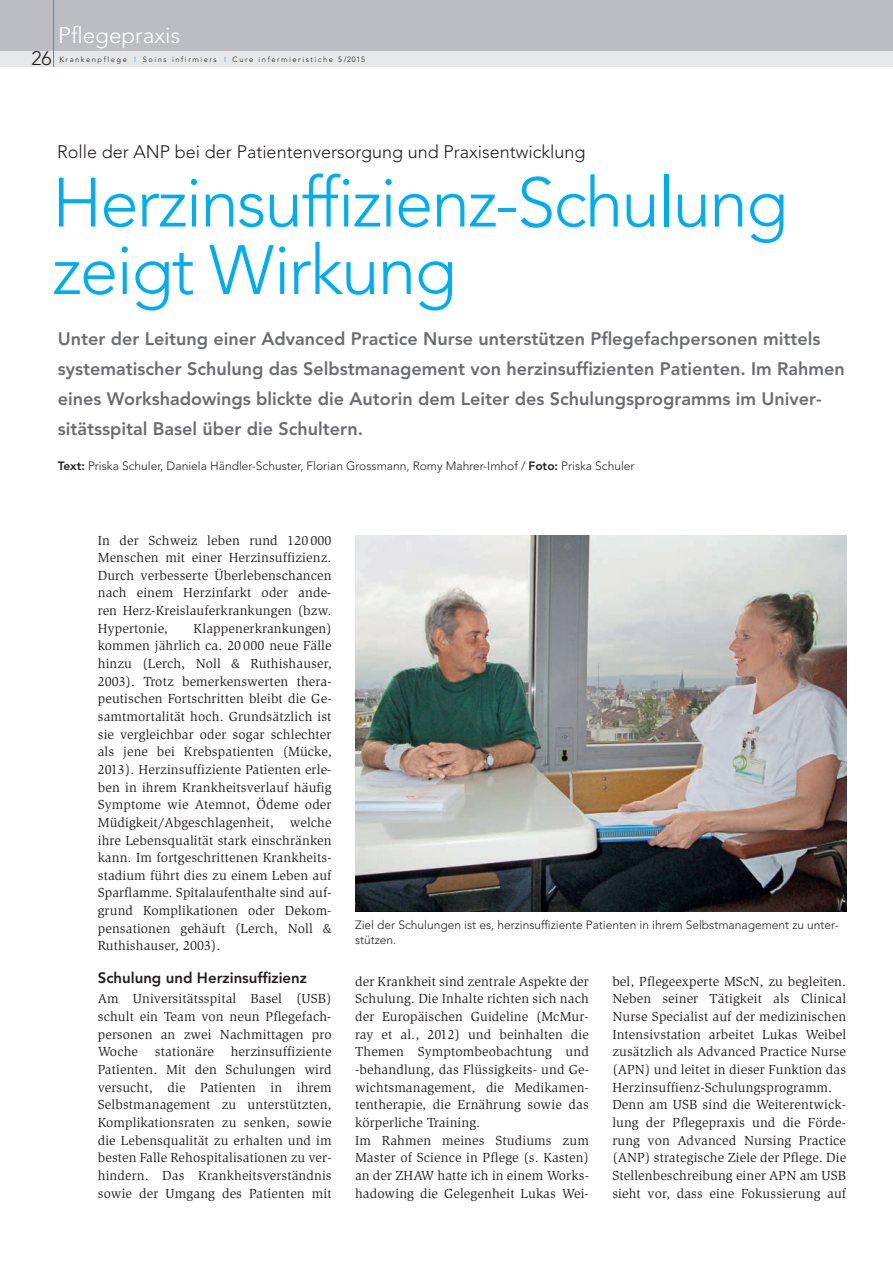
<style>
.page{position:relative;width:893px;height:1263px;background:#fff}
.page>*{position:absolute;margin:0;border:0;box-sizing:border-box;transform-origin:0 0}
.t1{font:300 69px/67.5px "Avenir";letter-spacing:-.025em;color:#00aeef}
.t2{font:300 22.5px "Avenir";color:#fff}
.t3{font:300 19.5px "Avenir";color:#231f20}
.t4{font:800 18px/30px "Avenir";color:#6c6d70}
.t5{font:300 18px "Avenir";color:#231f20}
.t6{font:800 15px "Avenir";color:#231f20}
.t7{font:13.5px/17.7px "Slimbach";letter-spacing:.01em;color:#231f20;text-align:justify}
.t8{font:300 12px/15px "Avenir";color:#231f20}
.t9{font:300 7.5px "Avenir";letter-spacing:.21em;color:#231f20}
.s1{color:#00aeef}
.s2{font-weight:800}
</style>
<div class="page">
<div style="left:0;top:51px;width:893px;height:16px;background:#e6e7e9"></div>
<div style="left:0;top:0;width:893px;height:51px;background:#bcbdc0"></div>
<hr style="left:53px;top:0;width:1px;height:67px;background:#00aeef">
<img style="left:355px;top:535px;width:491px;height:376px">
<h2 class="t2" style="left:58px;top:26px;width:124px">Pflegepraxis</h2>
<h3 class="t3" style="left:31px;top:51px;width:22px">26</h3>
<p class="t9" style="left:60px;top:56px;width:307px">Krankenpflege <span class="s1">I</span> Soins infirmiers <span class="s1">I</span> Cure infermieristiche 5/2015</p>
<h3 class="t5" style="left:57px;top:145px;width:530px">Rolle der ANP bei der Patientenversorgung und Praxisentwicklung</h3>
<h1 class="t1" style="left:52px;top:175px;width:737px">Herzinsuffizienz-Schulung zeigt Wirkung</h1>
<p class="t4" style="left:58px;top:326px;width:789px">Unter der Leitung einer Advanced Practice Nurse unterstützen Pflegefachpersonen mittels systematischer Schulung das Selbstmanagement von herzinsuffizienten Patienten. Im Rahmen eines Workshadowings blickte die Autorin dem Leiter des Schulungsprogramms im Univer&shy;sitätsspital Basel über die Schultern.</p>
<p class="t8" style="left:58px;top:459px;width:578px"><span class="s2">Text:</span> Priska Schuler, Daniela Händler-Schuster, Florian Grossmann, Romy Mahrer-Imhof / <span class="s2">Foto:</span> Priska Schuler</p>
<p class="t7" style="left:98px;top:532px;width:235px">In der Schweiz leben rund 120 000<br>Menschen mit einer Herzinsuffizienz.<br>Durch verbesserte Überlebenschancen nach einem Herzinfarkt oder ande&shy;ren Herz-Kreislauferkrankungen (bzw.<br>Hypertonie,</p>
<p class="t7" style="left:98px;top:620px;width:235px;text-indent:96px">Klappenerkrankungen) kommen jährlich ca. 20 000 neue Fälle hinzu (Lerch, Noll &amp; Ruthishauser, 2003). Trotz bemerkenswerten thera&shy;peutischen Fortschritten bleibt die Ge&shy;samtmortalität hoch. Grundsätzlich ist sie vergleichbar oder sogar schlechter als jene bei Krebspatienten (Mücke, 2013). Herzinsuffiziente Patienten erle&shy;ben in ihrem Krankheitsverlauf häufig Symptome wie Atemnot, Ödeme oder Müdigkeit/Abgeschlagenheit, welche ihre Lebensqualität stark einschränken kann. Im fortgeschrittenen Krankheits&shy;stadium führt dies zu einem Leben auf Sparflamme. Spitalaufenthalte sind auf&shy;grund Komplikationen oder Dekom&shy;pensationen gehäuft (Lerch, Noll &amp; Ruthishauser, 2003).</p>
<p class="t6" style="left:98px;top:972px;width:211px">Schulung und Herzinsuffizienz</p>
<p class="t7" style="left:98px;top:991px;width:235px">Am Universitätsspital Basel (USB) schult ein Team von neun Pflegefach&shy;personen an zwei Nachmittagen pro Woche stationäre herzinsuffiziente Patienten. Mit den Schulungen wird versucht, die Patienten in ihrem Selbstmanagement zu unterstützten, Komplikationsraten zu senken, sowie die Lebensqualität zu erhalten und im besten Falle Rehospitalisationen zu ver&shy;hindern. Das Krankheitsverständnis sowie der Umgang des Patienten mit</p>
<p class="t8" style="left:355px;top:918px;width:486px">Ziel der Schulungen ist es, herzinsuffiziente Patienten in ihrem Selbstmanagement zu unter&shy;stützen.</p>
<p class="t7" style="left:355px;top:973px;width:235px;text-align:left">der Krankheit sind zentrale Aspekte der Schulung. Die Inhalte richten sich nach der Europäischen Guideline (McMur&shy;ray et al., 2012) und beinhalten die Themen Symptombeobachtung und -behandlung, das Flüssigkeits- und Ge&shy;wichtsmanagement, die Medikamen&shy;tentherapie, die Ernährung sowie das körperliche Training.<br>Im Rahmen meines Studiums zum Master of Science in Pflege (s. Kasten) an der ZHAW hatte ich in einem Works&shy;hadowing die Gelegenheit Lukas Wei-</p>
<p class="t7" style="left:612px;top:973px;width:235px;text-align:left">bel, Pflegeexperte MScN, zu begleiten.<br>Neben seiner Tätigkeit als Clinical Nurse Specialist auf der medizinischen Intensivstation arbeitet Lukas Weibel zusätzlich als Advanced Practice Nurse (APN) und leitet in dieser Funktion das Herzinsuffienz-Schulungsprogramm.<br>Denn am USB sind die Weiterentwick&shy;lung der Pflegepraxis und die Förde&shy;rung von Advanced Nursing Practice (ANP) strategische Ziele der Pflege. Die Stellenbeschreibung einer APN am USB sieht vor, dass eine Fokussierung auf</p>
</div>
